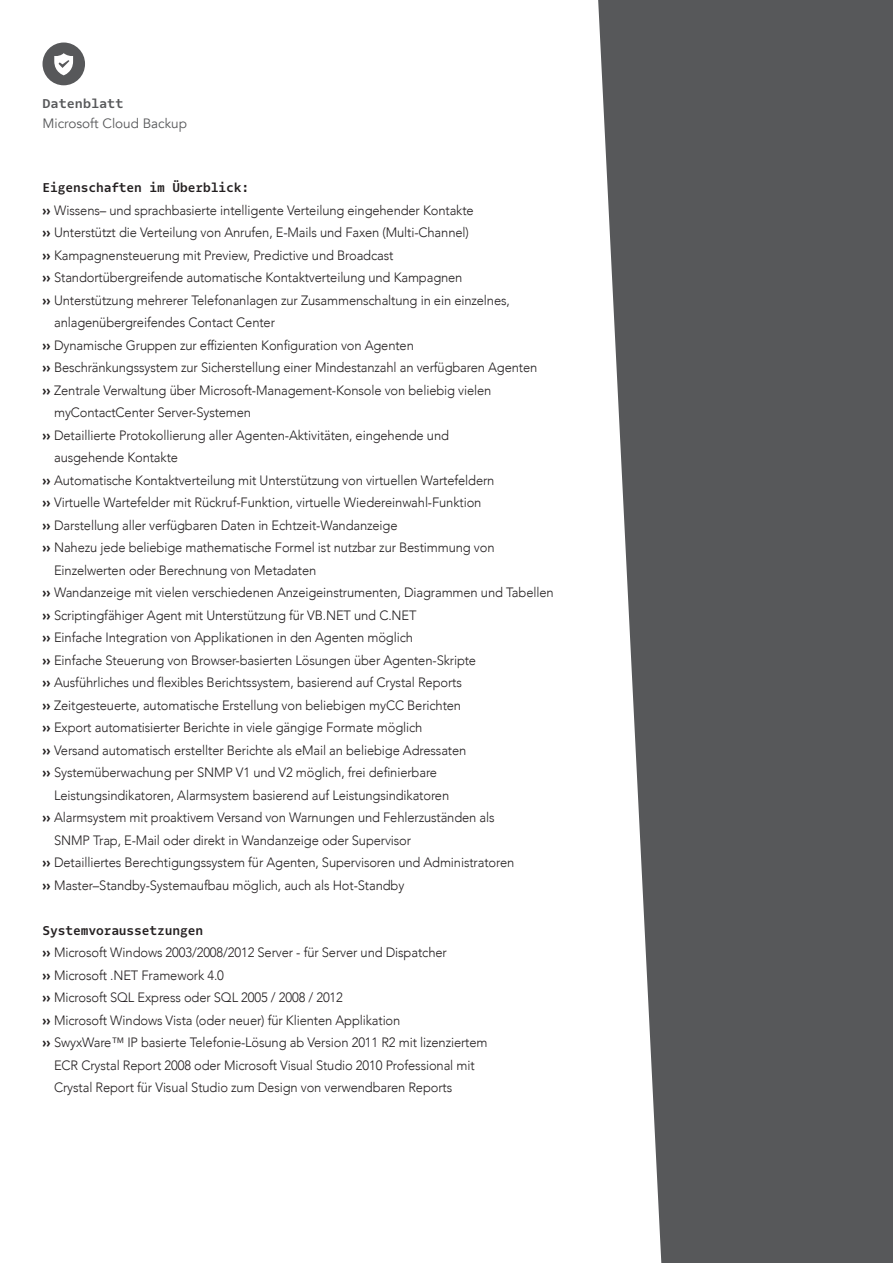
<style>
.page{position:relative;width:893px;height:1263px;background:#fff}
.page>*{position:absolute;margin:0;border:0;box-sizing:border-box;transform-origin:0 0}
.t1{font:300 13.5px "Avenir";letter-spacing:-.01em;color:#231f20;scale:.96 1}
.t2{font:700 13.5px "Odisseia";letter-spacing:-.01em;color:#231f20;scale:.96 1}
.t3{font:13.5px "Avenir";color:#57585a}
.t4{font:700 13.5px "Odisseia";color:#57585a}
.s1{font-weight:900}
</style>
<div class="page">
<svg style="left:43px;top:43px;width:42px;height:42px"></svg>
<svg style="left:598px;top:0;width:295px;height:1263px;background:#69696b"></svg>
<p class="t4" style="left:43px;top:95px;width:82px">Datenblatt</p>
<p class="t3" style="left:43px;top:115px;width:146px">Microsoft Cloud Backup</p>
<p class="t2" style="left:43px;top:179px;width:217px">Eigenschaften im Überblick:</p>
<p class="t1" style="left:43px;top:202px;width:451px"><span class="s1">››</span> Wissens– und sprachbasierte intelligente Verteilung eingehender Kontakte</p>
<p class="t1" style="left:43px;top:224px;width:446px"><span class="s1">››</span> Unterstützt die Verteilung von Anrufen, E-Mails und Faxen (Multi-Channel)</p>
<p class="t1" style="left:43px;top:247px;width:367px"><span class="s1">››</span> Kampagnensteuerung mit Preview, Predictive und Broadcast</p>
<p class="t1" style="left:43px;top:269px;width:439px"><span class="s1">››</span> Standortübergreifende automatische Kontaktverteilung und Kampagnen</p>
<p class="t1" style="left:43px;top:292px;width:488px"><span class="s1">››</span> Unterstützung mehrerer Telefonanlagen zur Zusammenschaltung in ein einzelnes,</p>
<p class="t1" style="left:54px;top:314px;width:232px">anlagenübergreifendes Contact Center</p>
<p class="t1" style="left:43px;top:337px;width:388px"><span class="s1">››</span> Dynamische Gruppen zur effizienten Konfiguration von Agenten</p>
<p class="t1" style="left:43px;top:359px;width:517px"><span class="s1">››</span> Beschränkungssystem zur Sicherstellung einer Mindestanzahl an verfügbaren Agenten</p>
<p class="t1" style="left:43px;top:382px;width:469px"><span class="s1">››</span> Zentrale Verwaltung über Microsoft-Management-Konsole von beliebig vielen</p>
<p class="t1" style="left:54px;top:404px;width:207px">myContactCenter Server-Systemen</p>
<p class="t1" style="left:43px;top:427px;width:425px"><span class="s1">››</span> Detaillierte Protokollierung aller Agenten-Aktivitäten, eingehende und</p>
<p class="t1" style="left:54px;top:449px;width:131px">ausgehende Kontakte</p>
<p class="t1" style="left:43px;top:472px;width:472px"><span class="s1">››</span> Automatische Kontaktverteilung mit Unterstützung von virtuellen Wartefeldern</p>
<p class="t1" style="left:43px;top:494px;width:459px"><span class="s1">››</span> Virtuelle Wartefelder mit Rückruf-Funktion, virtuelle Wiedereinwahl-Funktion</p>
<p class="t1" style="left:43px;top:517px;width:371px"><span class="s1">››</span> Darstellung aller verfügbaren Daten in Echtzeit-Wandanzeige</p>
<p class="t1" style="left:43px;top:539px;width:472px"><span class="s1">››</span> Nahezu jede beliebige mathematische Formel ist nutzbar zur Bestimmung von</p>
<p class="t1" style="left:54px;top:562px;width:275px">Einzelwerten oder Berechnung von Metadaten</p>
<p class="t1" style="left:43px;top:584px;width:534px"><span class="s1">››</span> Wandanzeige mit vielen verschiedenen Anzeigeinstrumenten, Diagrammen und Tabellen</p>
<p class="t1" style="left:43px;top:607px;width:391px"><span class="s1">››</span> Scriptingfähiger Agent mit Unterstützung für VB.NET und C.NET</p>
<p class="t1" style="left:43px;top:629px;width:387px"><span class="s1">››</span> Einfache Integration von Applikationen in den Agenten möglich</p>
<p class="t1" style="left:43px;top:652px;width:453px"><span class="s1">››</span> Einfache Steuerung von Browser-basierten Lösungen über Agenten-Skripte</p>
<p class="t1" style="left:43px;top:674px;width:438px"><span class="s1">››</span> Ausführliches und flexibles Berichtssystem, basierend auf Crystal Reports</p>
<p class="t1" style="left:43px;top:697px;width:438px"><span class="s1">››</span> Zeitgesteuerte, automatische Erstellung von beliebigen myCC Berichten</p>
<p class="t1" style="left:43px;top:719px;width:397px"><span class="s1">››</span> Export automatisierter Berichte in viele gängige Formate möglich</p>
<p class="t1" style="left:43px;top:742px;width:443px"><span class="s1">››</span> Versand automatisch erstellter Berichte als eMail an beliebige Adressaten</p>
<p class="t1" style="left:43px;top:764px;width:413px"><span class="s1">››</span> Systemüberwachung per SNMP V1 und V2 möglich, frei definierbare</p>
<p class="t1" style="left:54px;top:787px;width:413px">Leistungsindikatoren, Alarmsystem basierend auf Leistungsindikatoren</p>
<p class="t1" style="left:43px;top:809px;width:472px"><span class="s1">››</span> Alarmsystem mit proaktivem Versand von Warnungen und Fehlerzuständen als</p>
<p class="t1" style="left:54px;top:832px;width:373px">SNMP Trap, E-Mail oder direkt in Wandanzeige oder Supervisor</p>
<p class="t1" style="left:43px;top:854px;width:493px"><span class="s1">››</span> Detailliertes Berechtigungssystem für Agenten, Supervisoren und Administratoren</p>
<p class="t1" style="left:43px;top:877px;width:378px"><span class="s1">››</span> Master–Standby-Systemaufbau möglich, auch als Hot-Standby</p>
<p class="t2" style="left:43px;top:921px;width:169px">Systemvoraussetzungen</p>
<p class="t1" style="left:43px;top:944px;width:423px"><span class="s1">››</span> Microsoft Windows 2003/2008/2012 Server - für Server und Dispatcher</p>
<p class="t1" style="left:43px;top:967px;width:191px"><span class="s1">››</span> Microsoft .NET Framework 4.0</p>
<p class="t1" style="left:43px;top:989px;width:314px"><span class="s1">››</span> Microsoft SQL Express oder SQL 2005 / 2008 / 2012</p>
<p class="t1" style="left:43px;top:1012px;width:374px"><span class="s1">››</span> Microsoft Windows Vista (oder neuer) für Klienten Applikation</p>
<p class="t1" style="left:43px;top:1034px;width:465px"><span class="s1">››</span> SwyxWare™ IP basierte Telefonie-Lösung ab Version 2011 R2 mit lizenziertem</p>
<p class="t1" style="left:54px;top:1057px;width:440px">ECR Crystal Report 2008 oder Microsoft Visual Studio 2010 Professional mit</p>
<p class="t1" style="left:54px;top:1079px;width:416px">Crystal Report für Visual Studio zum Design von verwendbaren Reports</p>
</div>
